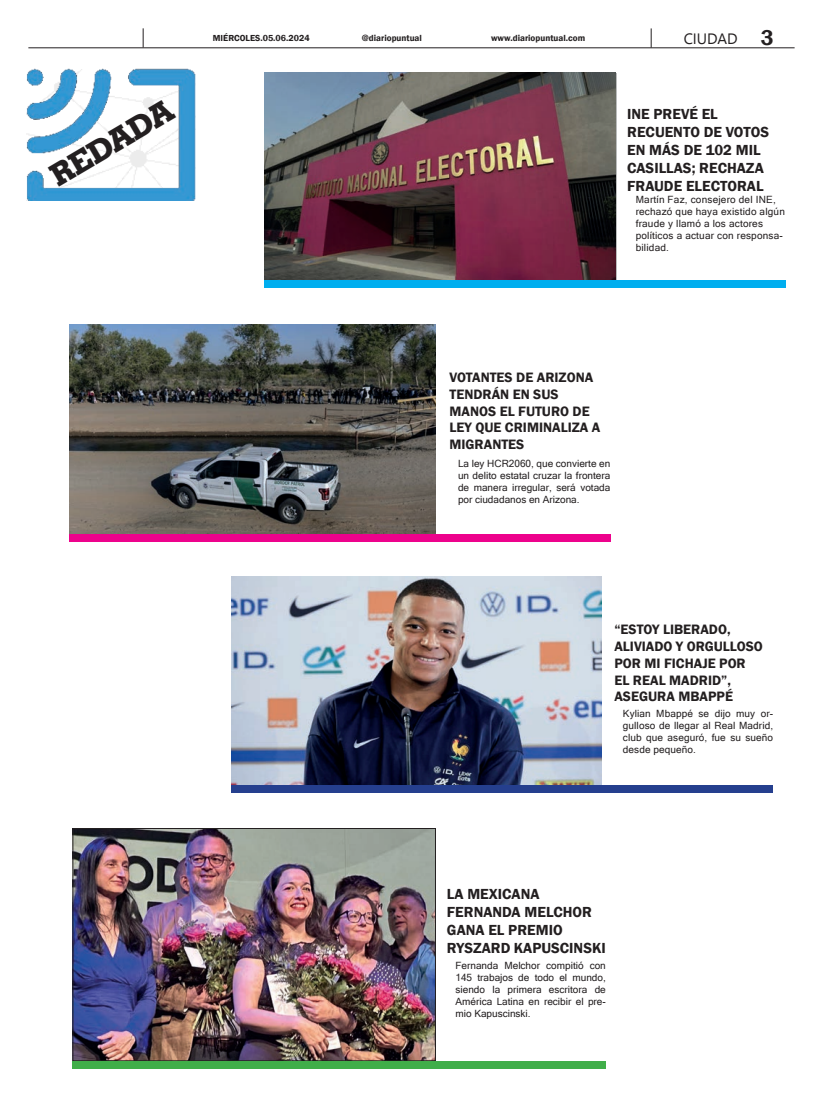
<style>
.page{position:relative;width:823px;height:1106px;background:#fff}
.page>*{position:absolute;margin:0;border:0;box-sizing:border-box;transform-origin:0 0}
.t1{font:700 30.8px "Geometric Slab 703 BT Xtra";color:#231f20}
.t2{font:700 22.4px "Myriad Pro";color:#231f20}
.t3{font:600 22px "Franklin Gothic";color:#231f20}
.t4{font:600 15px/18px "Franklin Gothic";color:#231f20}
.t5{font:15px "Segoe UI Historic";color:#231f20}
.t6{font:600 14px/16.8px "Franklin Gothic";color:#231f20}
.t7{font:10px/12px "Microsoft Sans Serif";letter-spacing:.01em;color:#231f20;text-align:justify}
.t8{font:600 9.1px "Franklin Gothic";color:#231f20}
.t9{font:600 9px "Franklin Gothic";color:#231f20}
.t10{font:7.5px "Hiragino Sans W6";letter-spacing:-.01em;color:#231f20}
</style>
<div class="page">
<img style="left:75px;top:830px;width:358px;height:228px">
<div style="left:73px;top:828px;width:362px;height:232px;border:1px solid #231f20"></div>
<img style="left:232px;top:576px;width:369px;height:209px">
<img style="left:69px;top:324px;width:366px;height:210px">
<img style="left:265px;top:73px;width:350px;height:207px">
<img style="left:26px;top:68px;width:170px;height:132px">
<div style="left:264px;top:280px;width:520px;height:8px;background:#00aeef"></div>
<div style="left:69px;top:534px;width:541px;height:8px;background:#ed028c"></div>
<div style="left:231px;top:785px;width:541px;height:8px;background:#253f8e"></div>
<hr style="left:28px;top:47px;width:766px;height:1px;background:#231f20">
<svg style="left:650px;top:28px;width:1px;height:20px"></svg>
<svg style="left:143px;top:28px;width:1px;height:19px"></svg>
<div style="left:73px;top:1061px;width:532px;height:8px;background:#40ae49"></div>
<p class="t1" style="left:44px;top:162px;width:138px;rotate:-31deg">REDADA</p>
<p class="t9" style="left:213px;top:32px;width:98px">MIÉRCOLES.05.06.2024</p>
<p class="t8" style="left:362px;top:32px;width:61px">@diariopuntual</p>
<p class="t8" style="left:490px;top:32px;width:96px">www.diariopuntual.com</p>
<p class="t10" style="left:197px;top:36px;width:84px">VIERNES.24.11.2023</p>
<p class="t5" style="left:683px;top:30px;width:56px">CIUDAD</p>
<p class="t3" style="left:760px;top:24px;width:14px">3</p>
<p class="t2" style="left:708px;top:30px;width:14px">3</p>
<p class="t4" style="left:626px;top:105px;width:143px">INE PREVÉ EL<br>RECUENTO DE VOTOS<br>EN MÁS DE 102 MIL<br>CASILLAS; RECHAZA<br>FRAUDE ELECTORAL</p>
<p class="t7" style="left:635px;top:193px;width:151px;text-align:left">Martín Faz, consejero del INE, rechazó que haya existido algún fraude y llamó a los actores políticos a actuar con responsa&shy;bilidad.</p>
<p class="t6" style="left:449px;top:369px;width:152px">VOTANTES DE ARIZONA<br>TENDRÁN EN SUS<br>MANOS EL FUTURO DE<br>LEY QUE CRIMINALIZA A<br>MIGRANTES</p>
<p class="t7" style="left:457px;top:457px;width:154px">La ley HCR2060, que convierte en un delito estatal cruzar la frontera de manera irregular, será votada por ciudadanos en Arizona.</p>
<p class="t6" style="left:614px;top:621px;width:150px">“ESTOY LIBERADO,<br>ALIVIADO Y ORGULLOSO<br>POR MI FICHAJE POR<br>EL REAL MADRID”,<br>ASEGURA MBAPPÉ</p>
<p class="t7" style="left:622px;top:707px;width:152px">Kylian Mbappé se dijo muy or&shy;gulloso de llegar al Real Madrid, club que aseguró, fue su sueño desde pequeño.</p>
<p class="t4" style="left:446px;top:885px;width:160px">LA MEXICANA<br>FERNANDA MELCHOR<br>GANA EL PREMIO<br>RYSZARD KAPUSCINSKI</p>
<p class="t7" style="left:455px;top:959px;width:152px">Fernanda Melchor compitió con 145 trabajos de todo el mundo, siendo la primera escritora de América Latina en recibir el pre&shy;mio Kapuscinski.</p>
</div>
